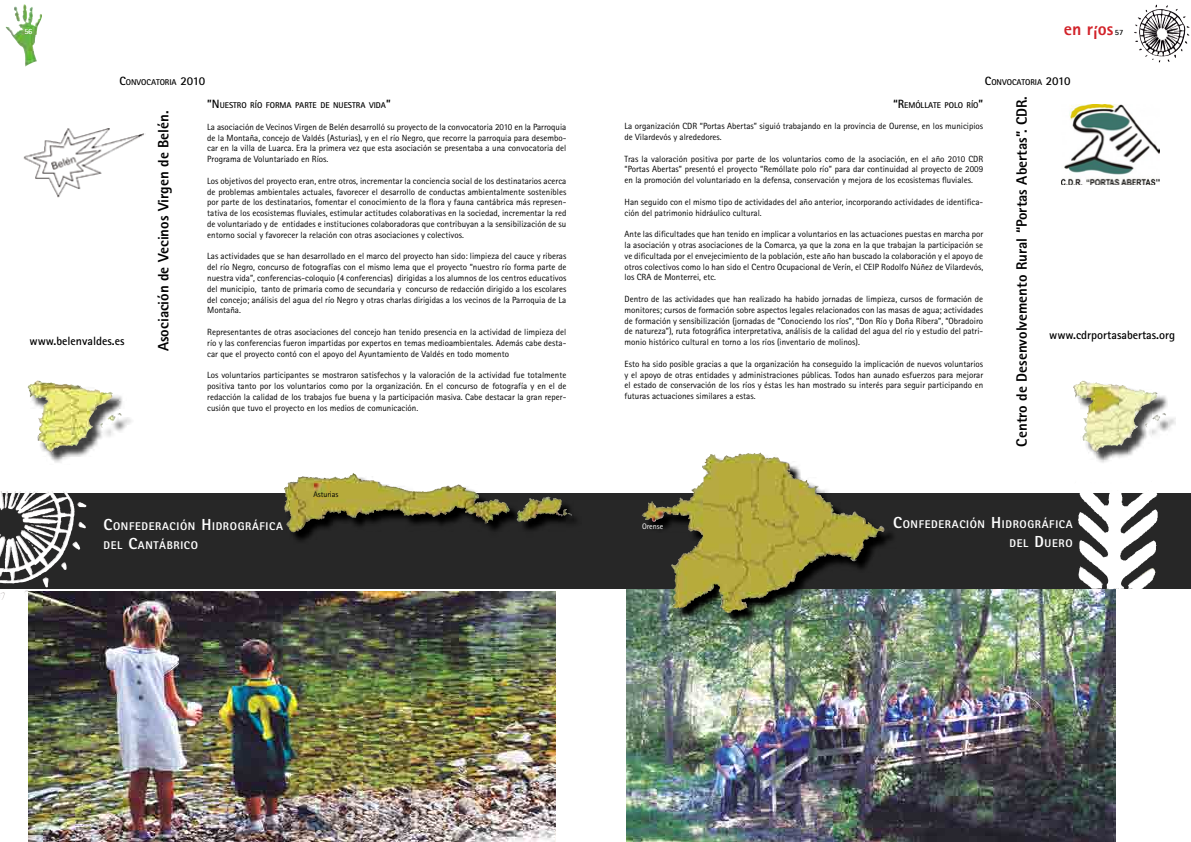
<style>
.page{position:relative;width:1191px;height:842px;background:#fff}
.page>*{position:absolute;margin:0;border:0;box-sizing:border-box;transform-origin:0 0}
.t1{font:800 18px "Rotis Sans Serif Std";color:#d2232a}
.t2{font:800 15px "Rotis Sans Serif Std";color:#000}
.t3{font:700 12px "Rotis Sans Serif Std";color:#000}
.t4{font:800 11.2px/19.2px "Rotis Sans Serif Std";letter-spacing:.055em;color:#fff;text-align:right}
.t5{font:9px/10.8px "Rotis Sans Serif Std";color:#000;text-align:justify}
.t6{font:700 8.4px "Rotis Sans Serif Std";color:#000}
.t7{font:8px "Rotis Sans Serif Std";color:#000}
.t8{font:8px "Rotis Sans Serif Std";color:#fff}
.t9{font:700 8px "Rotis Sans Serif Std";color:#fff}
.t10{font:700 8px "Rotis Sans Serif Std";color:#000}
.s1{font-size:12px}
.s2{font-size:16px}
</style>
<div class="page">
<img style="left:13px;top:4px;width:13px;height:31px">
<img style="left:1149px;top:5px;width:28px;height:8px">
<svg style="left:0;top:493px;width:1191px;height:95px;fill:#272727"></svg>
<img style="left:626px;top:590px;width:489px;height:252px">
<img style="left:1074px;top:493px;width:78px;height:33px">
<img style="left:644px;top:455px;width:252px;height:170px">
<img style="left:707px;top:453px;width:53px;height:7px">
<div style="left:1075px;top:383px;width:103px;height:81px;background:#000;opacity:.75"></div>
<img style="left:1073px;top:381px;width:10px;height:17px">
<img style="left:1061px;top:105px;width:98px;height:79px">
<img style="left:21px;top:491px;width:45px;height:18px">
<img style="left:29px;top:591px;width:527px;height:251px">
<svg style="left:286px;top:475px;width:297px;height:69px"></svg>
<img style="left:311px;top:473px;width:42px;height:6px">
<img style="left:23px;top:128px;width:121px;height:69px">
<div style="left:30px;top:382px;width:103px;height:83px;background:#000;opacity:.75"></div>
<img style="left:28px;top:380px;width:11px;height:17px">
<p class="t9" style="left:24px;top:26px;width:9px">56</p>
<h1 class="t1" style="left:1064px;top:17px;width:51px">en ríos</h1>
<p class="t10" style="left:1114px;top:28px;width:10px">57</p>
<p class="t6" style="left:119px;top:77px;width:87px"><span class="s1">C</span>ONVOCATORIA <span class="s1">2010</span></p>
<h3 class="t3" style="left:29px;top:333px;width:97px">www.belenvaldes.es</h3>
<h2 class="t2" style="left:154px;top:351px;width:242px;rotate:-90deg">Asociación de Vecinos Virgen de Belén.</h2>
<p class="t6" style="left:207px;top:100px;width:185px"><span class="s1">”N</span> UESTRO RÍO FORMA PARTE DE NUESTRA VI DA<span class="s1">”</span></p>
<p class="t5" style="left:207px;top:121px;width:361px">La asociación de Vecinos Virgen de Belén desarrolló su proyecto de la convocatoria 2010 en la Parroquia de la Montaña, concejo de Valdés (Asturias), y en el río Negro, que recorre la parroquia para desembo&shy;car en la villa de Luarca. Era la primera vez que esta asociación se presentaba a una convocatoria del Programa de Voluntariado en Ríos.</p>
<p class="t5" style="left:207px;top:175px;width:361px">Los objetivos del proyecto eran, entre otros, incrementar la conciencia social de los destinatarios acerca de problemas ambientales actuales, favorecer el desarrollo de conductas ambientalmente sostenibles por parte de los destinatarios, fomentar el conocimiento de la flora y fauna cantábrica más represen&shy;tativa de los ecosistemas fluviales, estimular actitudes colaborativas en la sociedad, incrementar la red de voluntariado y de entidades e instituciones colaboradoras que contribuyan a la sensibilización de su entorno social y favorecer la relación con otras asociaciones y colectivos.</p>
<p class="t5" style="left:207px;top:251px;width:361px">Las actividades que se han desarrollado en el marco del proyecto han sido: limpieza del cauce y riberas del río Negro, concurso de fotografías con el mismo lema que el proyecto “nuestro río forma parte de nuestra vida”, conferencias-coloquio (4 conferencias) dirigidas a los alumnos de los centros educativos del municipio, tanto de primaria como de secundaria y concurso de redacción dirigido a los escolares del concejo; análisis del agua del río Negro y otras charlas dirigidas a los vecinos de la Parroquia de La Montaña.</p>
<p class="t5" style="left:207px;top:326px;width:361px">Representantes de otras asociaciones del concejo han tenido presencia en la actividad de limpieza del río y las conferencias fueron impartidas por expertos en temas medioambientales. Además cabe desta&shy;car que el proyecto contó con el apoyo del Ayuntamiento de Valdés en todo momento</p>
<p class="t5" style="left:207px;top:370px;width:361px">Los voluntarios participantes se mostraron satisfechos y la valoración de la actividad fue totalmente positiva tanto por los voluntarios como por la organización. En el concurso de fotografía y en el de redacción la calidad de los trabajos fue buena y la participación masiva. Cabe destacar la gran reper&shy;cusión que tuvo el proyecto en los medios de comunicación.</p>
<p class="t7" style="left:313px;top:490px;width:27px">Asturias</p>
<p class="t4" style="left:103px;top:516px;width:181px;text-align:left"><span class="s2">C</span>ONFEDERACIÓN <span class="s2">H</span>IDROGRÁFICA<br>DEL <span class="s2">C</span>ANTÁBRICO</p>
<p class="t6" style="left:985px;top:77px;width:87px"><span class="s1">C</span>ONVOCATORIA <span class="s1">2010</span></p>
<p class="t6" style="left:893px;top:99px;width:92px"><span class="s1">“R</span>EMÓLLATE POLO RÍO<span class="s1">”</span></p>
<p class="t5" style="left:624px;top:121px;width:360px">La organización CDR “Portas Abertas” siguió trabajando en la provincia de Ourense, en los municipios de Vilardevós y alrededores.</p>
<p class="t5" style="left:624px;top:153px;width:360px">Tras la valoración positiva por parte de los voluntarios como de la asociación, en el año 2010 CDR “Portas Abertas” presentó el proyecto “Remóllate polo río” para dar continuidad al proyecto de 2009 en la promoción del voluntariado en la defensa, conservación y mejora de los ecosistemas fluviales.</p>
<p class="t5" style="left:624px;top:196px;width:360px">Han seguido con el mismo tipo de actividades del año anterior, incorporando actividades de identifica&shy;ción del patrimonio hidráulico cultural.</p>
<p class="t5" style="left:624px;top:229px;width:360px">Ante las dificultades que han tenido en implicar a voluntarios en las actuaciones puestas en marcha por la asociación y otras asociaciones de la Comarca, ya que la zona en la que trabajan la participación se ve dificultada por el envejecimiento de la población, este año han buscado la colaboración y el apoyo de otros colectivos como lo han sido el Centro Ocupacional de Verín, el CEIP Rodolfo Núñez de Vilardevós, los CRA de Monterrei, etc.</p>
<p class="t5" style="left:624px;top:293px;width:360px">Dentro de las actividades que han realizado ha habido jornadas de limpieza, cursos de formación de monitores; cursos de formación sobre aspectos legales relacionados con las masas de agua; actividades de formación y sensibilización (jornadas de “Conociendo los ríos”, “Don Río y Doña Ribera”, “Obradoiro de natureza”), ruta fotográfica interpretativa, análisis de la calidad del agua del río y estudio del patri&shy;monio histórico cultural en torno a los ríos (inventario de molinos).</p>
<p class="t5" style="left:624px;top:358px;width:360px">Esto ha sido posible gracias a que la organización ha conseguido la implicación de nuevos voluntarios y el apoyo de otras entidades y administraciones públicas. Todos han aunado esfuerzos para mejorar el estado de conservación de los ríos y éstas les han mostrado su interés para seguir participando en futuras actuaciones similares a estas.</p>
<h2 class="t2" style="left:1012px;top:446px;width:352px;rotate:-90deg">Centro de Desenvolvemento Rural “Portas Abertas”. CDR.</h2>
<h3 class="t3" style="left:1049px;top:328px;width:127px">www.cdrportasabertas.org</h3>
<p class="t8" style="left:642px;top:521px;width:23px">Orense</p>
<p class="t4" style="left:893px;top:514px;width:181px"><span class="s2">C</span>ONFEDERACIÓN <span class="s2">H</span>IDROGRÁFICA<br>DEL <span class="s2">D</span>UERO</p>
</div>
